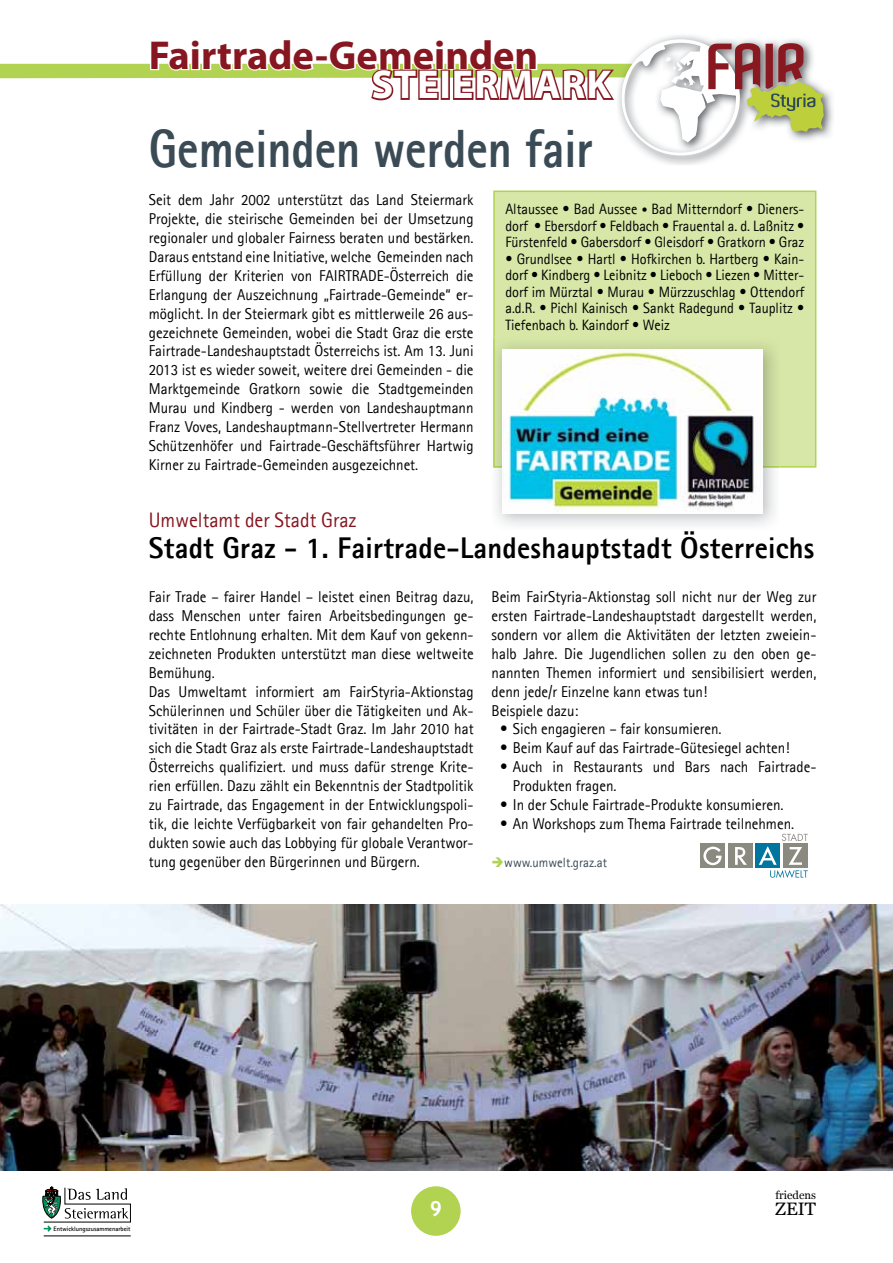
<style>
.page{position:relative;width:893px;height:1263px;background:#fff}
.page>*{position:absolute;margin:0;border:0;box-sizing:border-box;transform-origin:0 0}
.t1{font:800 54px "Agfa Rotis Sans Serif";color:#3b4b56;scale:.86 1}
.t2{font:700 40.5px "Myriad Pro";color:#861620}
.t3{font:700 40.5px "Myriad Pro";letter-spacing:.02em;color:#fff}
.t4{font:800 30px "Agfa Rotis Sans Serif";letter-spacing:.01em;color:#000;scale:.95 1}
.t5{font:21px "Agfa Rotis Sans Serif";color:#861620;scale:.95 1}
.t6{font:700 21px "Trebuchet MS";color:#fff}
.t7{font:18px "Georgia";color:#000}
.t8{font:15.75px/18.9px "Agfa Rotis Sans Serif";color:#000;scale:.95 1}
.t9{font:15px/16.5px "Agfa Rotis Sans Serif";color:#000;text-align:justify;scale:.95 1}
.t10{font:13.5px "Agfa Rotis Sans Serif";color:#3b4b56;scale:.95 1}
.t11{font:11.25px "Georgia";color:#000}
.t12{font:700 6.45px "Agfa Rotis Sans Serif";color:#000}
.s1{font-size:12px}
.s2{color:#b1d351}
</style>
<div class="page">
<hr style="left:44px;top:1235px;width:87px;height:1px;background:#000">
<svg style="left:42px;top:1186px;width:89px;height:46px"></svg>
<div style="left:411px;top:1186px;width:50px;height:50px;background:#b1d351;border-radius:50%"></div>
<img style="left:649px;top:35px;width:184px;height:130px">
<svg style="left:0;top:37px;width:826px;height:118px"></svg>
<img style="left:0;top:905px;width:893px;height:266px">
<div style="left:493px;top:191px;width:323px;height:277px;background:#d6e7a7"></div>
<img style="left:493px;top:338px;width:286px;height:130px">
<img style="left:502px;top:349px;width:261px;height:164px">
<svg style="left:782px;top:833px;width:26px;height:8px"></svg>
<div style="left:700px;top:843px;width:25px;height:25px;background:#8b8a81"></div>
<div style="left:728px;top:843px;width:25px;height:25px;background:#8b8a81"></div>
<div style="left:755px;top:843px;width:25px;height:25px;background:#00759d"></div>
<div style="left:783px;top:843px;width:25px;height:25px;background:#8b8a81"></div>
<svg style="left:703px;top:847px;width:18px;height:18px"></svg>
<svg style="left:735px;top:847px;width:12px;height:18px"></svg>
<svg style="left:759px;top:847px;width:49px;height:31px"></svg>
<h2 class="t2" style="left:149px;top:29px;width:391px">Fairtrade-Gemeinden</h2>
<h2 class="t3" style="left:371px;top:58px;width:241px">SteIerMarK</h2>
<h1 class="t1" style="left:149px;top:115px;width:518px">Gemeinden werden fair</h1>
<p class="t9" style="left:505px;top:201px;width:316px">Altaussee • Bad Aussee <span class="s1">•</span> Bad Mitterndorf • Dieners&shy;dorf • Ebersdorf • Feldbach • Frauental a. d. Laßnitz • Fürstenfeld • Gabersdorf • Gleisdorf • Gratkorn • Graz</p>
<p class="t9" style="left:505px;top:250px;width:316px">• Grundlsee • Hartl • Hofkirchen b. Hartberg • Kain&shy;dorf • Kindberg • Leibnitz • Lieboch • Liezen • Mitter&shy;dorf im Mürztal • Murau • Mürzzuschlag • Ottendorf a.d.R. • Pichl Kainisch • Sankt Radegund • Tauplitz • Tiefenbach b. Kaindorf • Weiz</p>
<p class="t8" style="left:149px;top:190px;width:343px;text-align:justify">Seit dem Jahr 2002 unterstützt das Land Steiermark Projekte, die steirische Gemeinden bei der Umsetzung regionaler und globaler Fairness beraten und bestärken.<br>Daraus entstand eine Initiative, welche Gemeinden nach Erfüllung der Kriterien von FAIRTRADE-Österreich die Erlangung der Auszeichnung „Fairtrade-Gemeinde“ er&shy;möglicht. In der Steiermark gibt es mittlerweile 26 aus&shy;gezeichnete Gemeinden, wobei die Stadt Graz die erste Fairtrade-Landeshauptstadt Österreichs ist. Am 13. Juni 2013 ist es wieder soweit, weitere drei Gemeinden - die Marktgemeinde Gratkorn sowie die Stadtgemeinden Murau und Kindberg - werden von Landeshauptmann Franz Voves, Landeshauptmann-Stellvertreter Hermann Schützenhöfer und Fairtrade-Geschäftsführer Hartwig Kirner zu Fairtrade-Gemeinden ausgezeichnet.</p>
<h3 class="t5" style="left:149px;top:507px;width:220px">Umweltamt der Stadt Graz</h3>
<h3 class="t4" style="left:149px;top:529px;width:702px">Stadt Graz - 1. Fairtrade-Landeshauptstadt Österreichs</h3>
<p class="t8" style="left:149px;top:587px;width:343px">Fair Trade – fairer Handel – leistet einen Beitrag dazu, dass Menschen unter fairen Arbeitsbedingungen ge&shy;rechte Entlohnung erhalten. Mit dem Kauf von gekenn&shy;zeichneten Produkten unterstützt man diese weltweite Bemühung.<br>Das Umweltamt informiert am FairStyria-Aktionstag Schülerinnen und Schüler über die Tätigkeiten und Ak&shy;tivitäten in der Fairtrade-Stadt Graz. Im Jahr 2010 hat sich die Stadt Graz als erste Fairtrade-Landeshauptstadt Österreichs qualifiziert. und muss dafür strenge Krite&shy;rien erfüllen. Dazu zählt ein Bekenntnis der Stadtpolitik zu Fairtrade, das Engagement in der Entwicklungspoli&shy;tik, die leichte Verfügbarkeit von fair gehandelten Pro&shy;dukten sowie auch das Lobbying für globale Verantwor&shy;tung gegenüber den Bürgerinnen und Bürgern.</p>
<p class="t8" style="left:492px;top:587px;width:343px">Beim FairStyria-Aktionstag soll nicht nur der Weg zur ersten Fairtrade-Landeshauptstadt dargestellt werden, sondern vor allem die Aktivitäten der letzten zweiein&shy;halb Jahre. Die Jugendlichen sollen zu den oben ge&shy;nannten Themen informiert und sensibilisiert werden, denn jede/r Einzelne kann etwas tun!<br>Beispiele dazu:</p>
<p class="t8" style="left:500px;top:720px;width:235px">• Sich engagieren – fair konsumieren.</p>
<p class="t8" style="left:500px;top:738px;width:306px">• Beim Kauf auf das Fairtrade-Gütesiegel achten!</p>
<p class="t8" style="left:513px;top:757px;width:321px;text-indent:-13px">• Auch in Restaurants und Bars nach Fairtrade-<br>Produkten fragen.</p>
<p class="t8" style="left:500px;top:795px;width:300px">• In der Schule Fairtrade-Produkte konsumieren.</p>
<p class="t8" style="left:500px;top:814px;width:311px">• An Workshops zum Thema Fairtrade teilnehmen.</p>
<p class="t10" style="left:492px;top:854px;width:123px"><span class="s2">➔</span>www.umwelt.graz.at</p>
<p class="t12" style="left:54px;top:1224px;width:79px">Entwicklungszusammenarbeit</p>
<h3 class="t6" style="left:430px;top:1195px;width:14px">9</h3>
<p class="t11" style="left:776px;top:1188px;width:42px">friedens</p>
<p class="t7" style="left:775px;top:1199px;width:42px">ZEIT</p>
</div>
